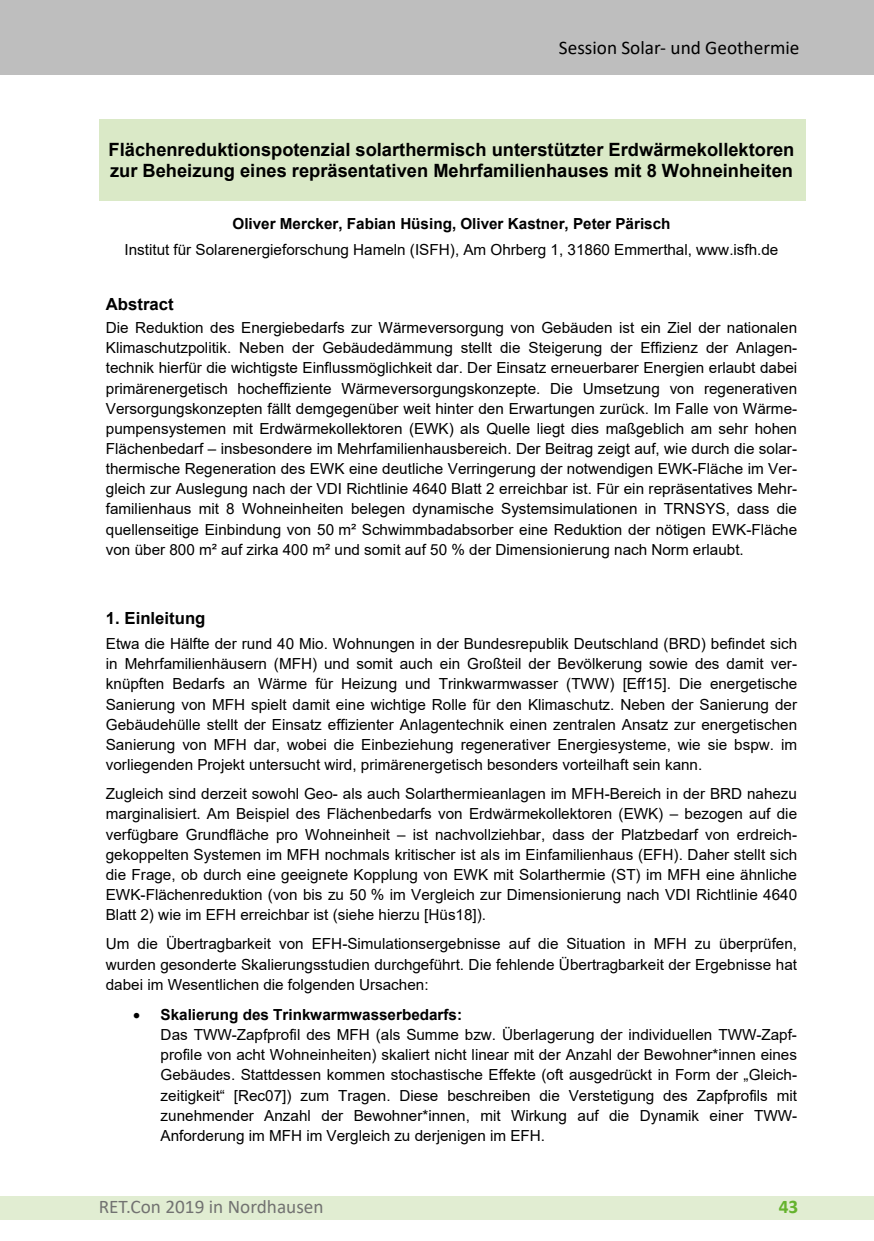
<style>
.page{position:relative;width:874px;height:1241px;background:#fff}
.page>*{position:absolute;margin:0;border:0;box-sizing:border-box;transform-origin:0 0}
.t1{font:19.25px "Calibri";color:#000}
.t2{font:19.25px "Calibri";color:#727271}
.t3{font:700 19.25px "Calibri";color:#65b32e}
.t4{font:700 18.2px/21.3px "Arial";color:#000}
.t5{font:700 16.8px "Arial";color:#000}
.t6{font:15.22px/20.1px "Arial";color:#000;text-align:justify}
.t7{font:700 15.22px "Arial";color:#000}
.s1{font-weight:700}
</style>
<div class="page">
<div style="left:0;top:1196px;width:873px;height:23px;background:#e1edd2"></div>
<div style="left:0;top:0;width:873px;height:74px;background:#bebebe"></div>
<div style="left:99px;top:119px;width:706px;height:81px;background:#dae9c7"></div>
<p class="t1" style="left:558px;top:34px;width:242px">Session Solar- und Geothermie</p>
<p class="t4" style="left:108px;top:139px;width:687px">Flächenreduktionspotenzial solarthermisch unterstützter Erdwärmekollektoren zur Beheizung eines repräsentativen Mehrfamilienhauses mit 8 Wohneinheiten</p>
<p class="t7" style="left:232px;top:213px;width:439px">Oliver Mercker, Fabian Hüsing, Oliver Kastner, Peter Pärisch</p>
<p class="t6" style="left:124px;top:239px;width:655px">Institut für Solarenergieforschung Hameln (ISFH), Am Ohrberg 1, 31860 Emmerthal, www.isfh.de</p>
<p class="t5" style="left:106px;top:292px;width:69px">Abstract</p>
<p class="t6" style="left:106px;top:317px;width:692px">Die Reduktion des Energiebedarfs zur Wärmeversorgung von Gebäuden ist ein Ziel der nationalen Klimaschutzpolitik. Neben der Gebäudedämmung stellt die Steigerung der Effizienz der Anlagen&shy;technik hierfür die wichtigste Einflussmöglichkeit dar. Der Einsatz erneuerbarer Energien erlaubt dabei primärenergetisch hocheffiziente Wärmeversorgungskonzepte. Die Umsetzung von regenerativen Versorgungskonzepten fällt demgegenüber weit hinter den Erwartungen zurück. Im Falle von Wärme&shy;pumpensystemen mit Erdwärmekollektoren (EWK) als Quelle liegt dies maßgeblich am sehr hohen Flächenbedarf – insbesondere im Mehrfamilienhausbereich. Der Beitrag zeigt auf, wie durch die solar&shy;thermische Regeneration des EWK eine deutliche Verringerung der notwendigen EWK-Fläche im Ver&shy;gleich zur Auslegung nach der VDI Richtlinie 4640 Blatt 2 erreichbar ist. Für ein repräsentatives Mehr&shy;familienhaus mit 8 Wohneinheiten belegen dynamische Systemsimulationen in TRNSYS, dass die quellenseitige Einbindung von 50 m² Schwimmbadabsorber eine Reduktion der nötigen EWK-Fläche von über 800 m² auf zirka 400 m² und somit auf 50 % der Dimensionierung nach Norm erlaubt.</p>
<p class="t5" style="left:106px;top:606px;width:101px">1. Einleitung</p>
<p class="t6" style="left:106px;top:633px;width:692px">Etwa die Hälfte der rund 40 Mio. Wohnungen in der Bundesrepublik Deutschland (BRD) befindet sich in Mehrfamilienhäusern (MFH) und somit auch ein Großteil der Bevölkerung sowie des damit ver&shy;knüpften Bedarfs an Wärme für Heizung und Trinkwarmwasser (TWW) [Eff15]. Die energetische Sanierung von MFH spielt damit eine wichtige Rolle für den Klimaschutz. Neben der Sanierung der Gebäudehülle stellt der Einsatz effizienter Anlagentechnik einen zentralen Ansatz zur energetischen Sanierung von MFH dar, wobei die Einbeziehung regenerativer Energiesysteme, wie sie bspw. im vorliegenden Projekt untersucht wird, primärenergetisch besonders vorteilhaft sein kann.</p>
<p class="t6" style="left:106px;top:783px;width:692px">Zugleich sind derzeit sowohl Geo- als auch Solarthermieanlagen im MFH-Bereich in der BRD nahezu marginalisiert. Am Beispiel des Flächenbedarfs von Erdwärmekollektoren (EWK) – bezogen auf die verfügbare Grundfläche pro Wohneinheit – ist nachvollziehbar, dass der Platzbedarf von erdreich&shy;gekoppelten Systemen im MFH nochmals kritischer ist als im Einfamilienhaus (EFH). Daher stellt sich die Frage, ob durch eine geeignete Kopplung von EWK mit Solarthermie (ST) im MFH eine ähnliche EWK-Flächenreduktion (von bis zu 50 % im Vergleich zur Dimensionierung nach VDI Richtlinie 4640<br>Blatt 2) wie im EFH erreichbar ist (siehe hierzu [Hüs18]).</p>
<p class="t6" style="left:106px;top:933px;width:692px">Um die Übertragbarkeit von EFH-Simulationsergebnisse auf die Situation in MFH zu überprüfen, wurden gesonderte Skalierungsstudien durchgeführt. Die fehlende Übertragbarkeit der Ergebnisse hat dabei im Wesentlichen die folgenden Ursachen:</p>
<p class="t6" style="left:160px;top:1004px;width:637px;text-align:left;text-indent:-27px">• <span class="s1">Skalierung des Trinkwarmwasserbedarfs:<br></span>Das TWW-Zapfprofil des MFH (als Summe bzw. Überlagerung der individuellen TWW-Zapf&shy;profile von acht Wohneinheiten) skaliert nicht linear mit der Anzahl der Bewohner*innen eines Gebäudes. Stattdessen kommen stochastische Effekte (oft ausgedrückt in Form der „Gleich&shy;zeitigkeit“ [Rec07]) zum Tragen. Diese beschreiben die Verstetigung des Zapfprofils mit zunehmender Anzahl der Bewohner*innen, mit Wirkung auf die Dynamik einer TWW-Anforderung im MFH im Vergleich zu derjenigen im EFH.</p>
<p class="t2" style="left:99px;top:1193px;width:226px">RET.Con 2019 in Nordhausen</p>
<p class="t3" style="left:778px;top:1192px;width:21px">43</p>
</div>
